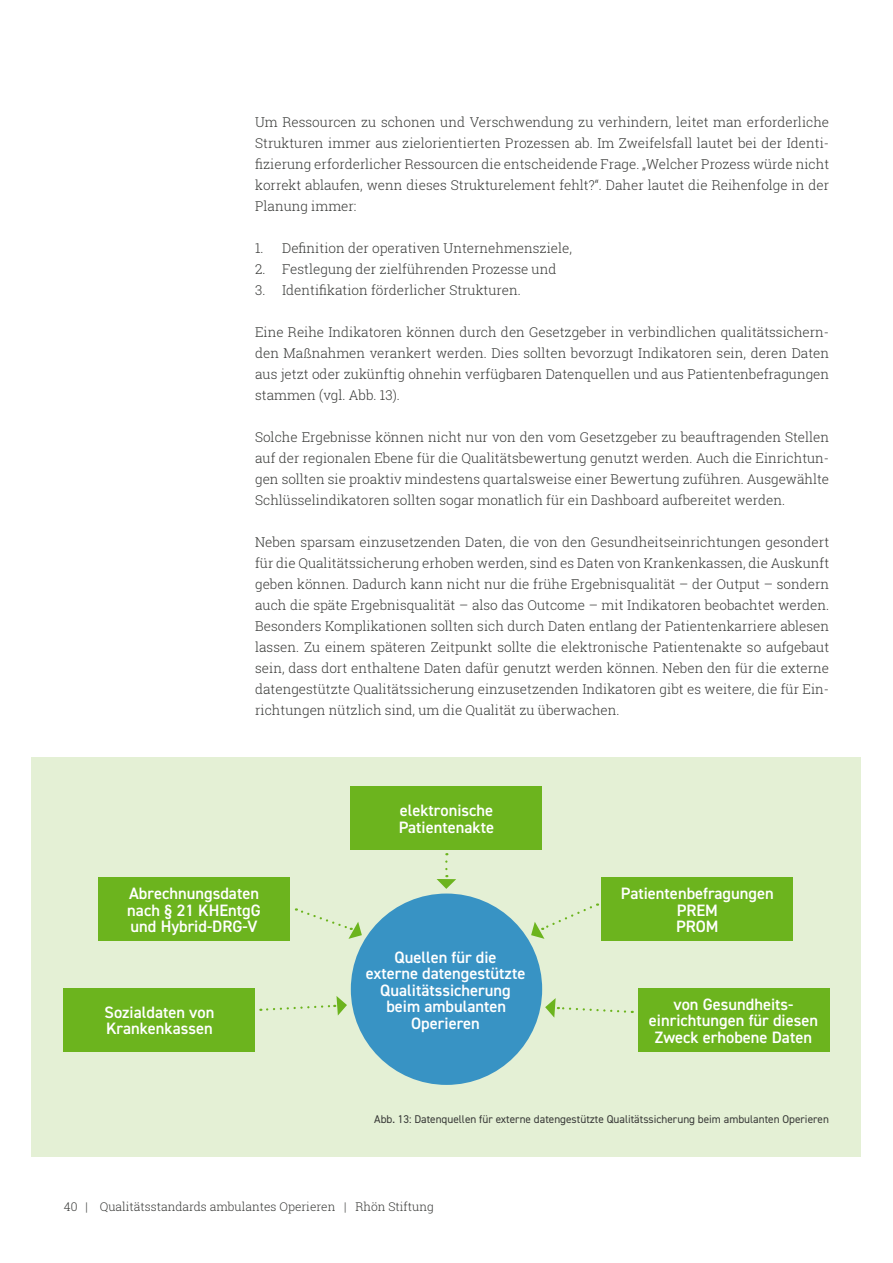
<style>
.page{position:relative;width:893px;height:1263px;background:#fff}
.page>*{position:absolute;margin:0;border:0;box-sizing:border-box;transform-origin:0 0}
.t1{font:600 16.5px/16.5px "DIN2014";color:#fff;text-align:center}
.Copy{font:300 13.5px/21px "Roboto Slab";color:#383937;text-align:justify}
.t2{font:300 12px "Roboto Slab";color:#383937}
.Bildunterschrift{font:11.25px "DIN2014";color:#383937}
</style>
<div class="page">
<div style="left:32px;top:757px;width:829px;height:399px;background:#e4f0d5"></div>
<div style="left:64px;top:988px;width:191px;height:63px;background:#6cb41e"></div>
<div style="left:351px;top:787px;width:191px;height:63px;background:#6cb41e"></div>
<div style="left:98px;top:878px;width:192px;height:63px;background:#6cb41e"></div>
<div style="left:602px;top:878px;width:191px;height:63px;background:#6cb41e"></div>
<div style="left:638px;top:988px;width:191px;height:63px;background:#6cb41e"></div>
<div style="left:351px;top:893px;width:191px;height:192px;background:#3893c4;border-radius:50%"></div>
<svg style="left:437px;top:861px;width:19px;height:28px"></svg>
<svg style="left:531px;top:903px;width:67px;height:36px"></svg>
<svg style="left:296px;top:908px;width:66px;height:31px"></svg>
<svg style="left:260px;top:996px;width:87px;height:19px"></svg>
<svg style="left:545px;top:998px;width:88px;height:20px"></svg>
<p class="Copy" style="left:255px;top:111px;width:576px">Um Ressourcen zu schonen und Verschwendung zu verhindern, leitet man erforderliche Strukturen immer aus zielorientierten Prozessen ab. Im Zweifelsfall lautet bei der Identi&shy;fizierung erforderlicher Ressourcen die entscheidende Frage. „Welcher Prozess würde nicht korrekt ablaufen, wenn dieses Strukturelement fehlt?“. Daher lautet die Reihenfolge in der Planung immer:</p>
<p class="Copy" style="left:255px;top:237px;width:318px">1. Definition der operativen Unternehmensziele,</p>
<p class="Copy" style="left:255px;top:258px;width:303px">2. Festlegung der zielführenden Prozesse und</p>
<p class="Copy" style="left:255px;top:279px;width:267px">3. Identifikation förderlicher Strukturen.</p>
<p class="Copy" style="left:255px;top:321px;width:576px">Eine Reihe Indikatoren können durch den Gesetzgeber in verbindlichen qualitätssichern&shy;den Maßnahmen verankert werden. Dies sollten bevorzugt Indikatoren sein, deren Daten aus jetzt oder zukünftig ohnehin verfügbaren Datenquellen und aus Patientenbefragungen stammen (vgl. Abb. 13).</p>
<p class="Copy" style="left:255px;top:426px;width:576px">Solche Ergebnisse können nicht nur von den vom Gesetzgeber zu beauftragenden Stellen auf der regionalen Ebene für die Qualitätsbewertung genutzt werden. Auch die Einrichtun&shy;gen sollten sie proaktiv mindestens quartalsweise einer Bewertung zuführen. Ausgewählte Schlüsselindikatoren sollten sogar monatlich für ein Dashboard aufbereitet werden.</p>
<p class="Copy" style="left:255px;top:531px;width:576px">Neben sparsam einzusetzenden Daten, die von den Gesundheitseinrichtungen gesondert für die Qualitätssicherung erhoben werden, sind es Daten von Krankenkassen, die Auskunft geben können. Dadurch kann nicht nur die frühe Ergebnisqualität – der Output – sondern auch die späte Ergebnisqualität – also das Outcome – mit Indikatoren beobachtet werden.<br>Besonders Komplikationen sollten sich durch Daten entlang der Patientenkarriere ablesen lassen. Zu einem späteren Zeitpunkt sollte die elektronische Patientenakte so aufgebaut sein, dass dort enthaltene Daten dafür genutzt werden können. Neben den für die externe datengestützte Qualitätssicherung einzusetzenden Indikatoren gibt es weitere, die für Ein&shy;richtungen nützlich sind, um die Qualität zu überwachen.</p>
<p class="t1" style="left:129px;top:885px;width:131px">Abrechnungsdaten</p>
<p class="t1" style="left:127px;top:901px;width:135px">nach § 21 KHEntgG</p>
<p class="t1" style="left:131px;top:918px;width:128px">und Hybrid-DRG-V</p>
<p class="t1" style="left:105px;top:1003px;width:111px">Sozialdaten von</p>
<p class="t1" style="left:106px;top:1020px;width:108px">Krankenkassen</p>
<p class="t1" style="left:400px;top:802px;width:95px">elektronische</p>
<p class="t1" style="left:399px;top:818px;width:97px">Patientenakte</p>
<p class="t1" style="left:366px;top:948px;width:161px">Quellen für die<br>externe datengestützte<br>Qualitätssicherung beim ambulanten<br>Operieren</p>
<p class="t1" style="left:621px;top:885px;width:154px">Patientenbefragungen</p>
<p class="t1" style="left:677px;top:901px;width:43px">PREM</p>
<p class="t1" style="left:676px;top:918px;width:44px">PROM</p>
<p class="t1" style="left:649px;top:995px;width:171px">von Gesundheits&shy;einrichtungen für diesen<br>Zweck erhobene Daten</p>
<p class="Bildunterschrift" style="left:374px;top:1112px;width:456px">Abb. 13: Datenquellen für externe datengestützte Qualitätssicherung beim ambulanten Operieren</p>
<p class="t2" style="left:64px;top:1198px;width:15px">40</p>
<p class="t2" style="left:85px;top:1198px;width:350px">| Qualitätsstandards ambulantes Operieren | Rhön Stiftung</p>
</div>
